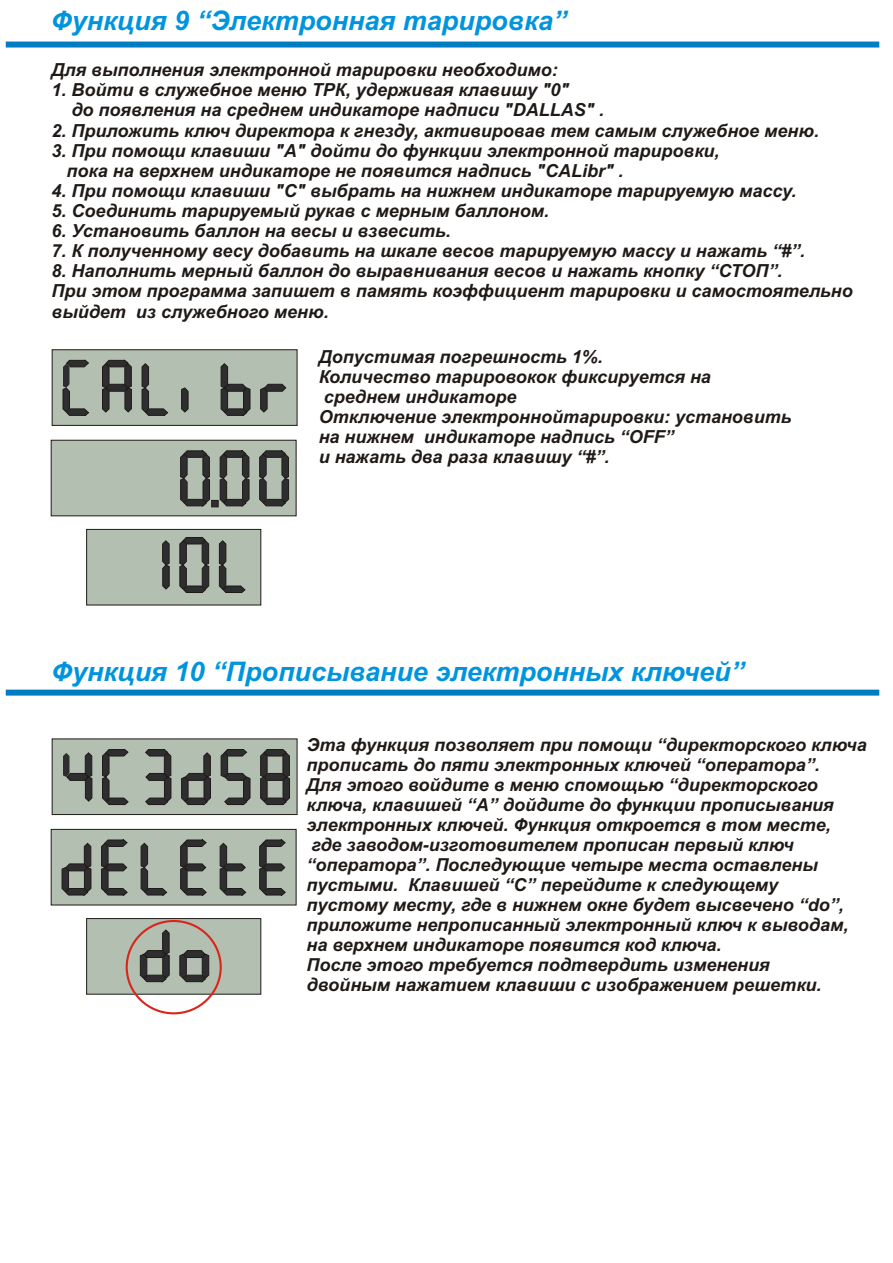
<style>
.page{position:relative;width:893px;height:1263px;background:#fff}
.page>*{position:absolute;margin:0;border:0;box-sizing:border-box;transform-origin:0 0}
.t1{font:italic 700 27px "Arial";color:#0094de}
.t2{font:italic 700 18px/20.1px "Arial";color:#1f1a17}
.t3{font:italic 700 17.85px/20px "Arial";color:#1f1a17}
.s1{font-size:17.85px}
</style>
<div class="page">
<div style="left:6px;top:42px;width:873px;height:6px;background:#007dc2"></div>
<svg style="left:86px;top:529px;width:175px;height:76px;background:#9ca699"></svg>
<svg style="left:51px;top:440px;width:245px;height:76px;background:#9aa397"></svg>
<svg style="left:52px;top:349px;width:245px;height:77px;background:#96a094"></svg>
<div style="left:6px;top:690px;width:873px;height:6px;background:#007dc2"></div>
<svg style="left:51px;top:829px;width:245px;height:76px;background:#91998e"></svg>
<svg style="left:86px;top:918px;width:175px;height:76px;background:#a1a79a"></svg>
<svg style="left:52px;top:739px;width:245px;height:76px;background:#8d958a"></svg>
<div style="left:126px;top:920px;width:96px;height:94px;border:2px solid #d9261c;border-radius:50%"></div>
<h1 class="t1" style="left:51px;top:10px;width:517px">Функция 9 “Электронная тарировка”</h1>
<p class="t2" style="left:52px;top:62px;width:508px">Для выполнения электронной тарировки необходимо:</p>
<p class="t2" style="left:72px;top:82px;width:534px;text-indent:-20px">1. Войти в служебное меню ТРК, удерживая клавишу "0"<br>до появления на среднем индикаторе надписи "DALLAS" .</p>
<p class="t2" style="left:52px;top:122px;width:769px">2. Приложить ключ директора к гнезду, активировав тем самым служебное меню.</p>
<p class="t2" style="left:67px;top:142px;width:654px;text-indent:-15px">3. При помощи клавиши "А" дойти до функции электронной тарировки, пока на верхнем индикаторе не появится надпись "CALibr" .</p>
<p class="t2" style="left:52px;top:182px;width:747px">4. При помощи клавиши "С" выбрать на нижнем индикаторе тарируемую массу.</p>
<p class="t2" style="left:52px;top:202px;width:499px">5. Соединить тарируемый рукав с мерным баллоном.</p>
<p class="t2" style="left:52px;top:222px;width:401px">6. Установить баллон на весы и взвесить.</p>
<p class="t2" style="left:51px;top:242px;width:755px">7. К полученному весу добавить на шкале весов тарируемую массу и нажать “#”.</p>
<p class="t2" style="left:51px;top:263px;width:803px">8. Наполнить мерный баллон до выравнивания весов и нажать кнопку “СТОП”.<br>При этом программа запишет в память коэффициент тарировки и самостоятельно выйдет из служебного меню.</p>
<p class="t2" style="left:319px;top:348px;width:474px">Допустимая погрешность 1%.<br>Количество тарировокок фиксируется на среднем индикаторе<br>Отключение электроннойтарировки: установить на нижнем индикаторе надпись “OFF”<br>и нажать два раза клавишу “#”.</p>
<h1 class="t1" style="left:51px;top:661px;width:694px">Функция 10 “Прописывание электронных ключей”</h1>
<p class="t3" style="left:307px;top:736px;width:562px">Эта функция позволяет при помощи “директорского ключа прописать до пяти электронных ключей “оператора”.<br>Для этого войдите в меню спомощью “директорского ключа, клавишей “А” дойдите до функции прописывания электронных ключей. Функция откроется в том месте,<br>где заводом-изготовителем прописан первый ключ “оператора”. Последующие четыре места оставлены пустыми. Клавишей “С” перейдите к следующему<br>пустому месту, где в нижнем окне будет высвечено “do”, приложите непрописанный электронный ключ к выводам, на верхнем индикаторе появится код ключа.</p>
<p class="t2" style="left:307px;top:956px;width:517px"><span class="s1">После этого требуется</span> подтвердить изменения двойным нажатием клавиши с изображением решетки.</p>
</div>
